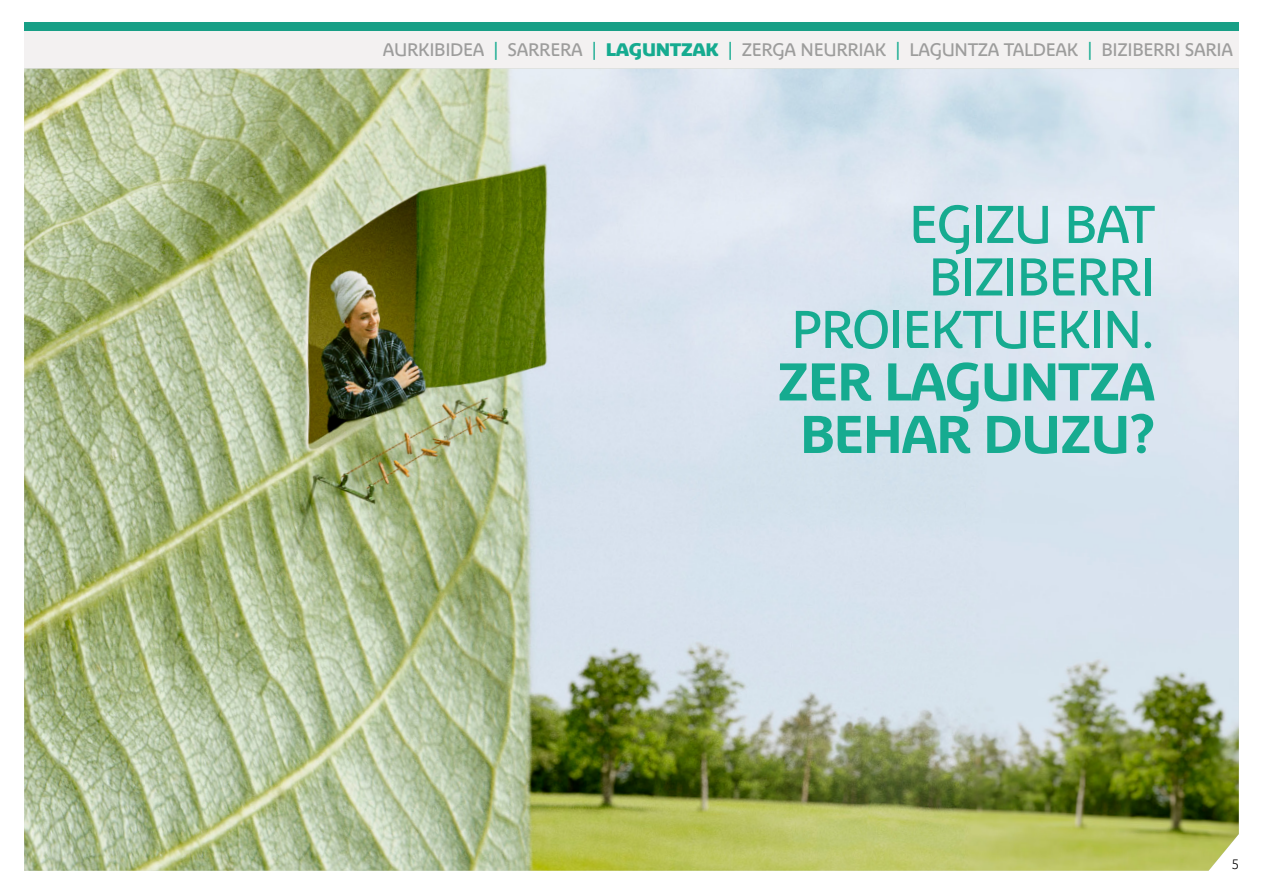
<style>
.page{position:relative;width:1263px;height:893px;background:#fff}
.page>*{position:absolute;margin:0;border:0;box-sizing:border-box;transform-origin:0 0}
.t1{font:52.5px "Parisine Plus Std";letter-spacing:-.03em;color:#16ab90}
.t2{font:700 52.5px "Parisine Plus Std";letter-spacing:-.03em;color:#16ab90}
.t3{font:18px "Parisine Plus Std";letter-spacing:-.02em;color:#9d9d9c}
.t4{font:700 13.5px "Parisine Std Clair";color:#000}
.s1{color:#16ab90}
.s2{font-family:"Parisine Plus Std Sombre";color:#16ab90}
</style>
<div class="page">
<img style="left:24px;top:69px;width:1215px;height:802px">
<div style="left:24px;top:27px;width:1215px;height:41px;background:#f3f1f1"></div>
<div style="left:24px;top:22px;width:1215px;height:9px;background:#179f86"></div>
<p class="t3" style="left:383px;top:39px;width:852px">AURKIBIDEA <span class="s1">|</span> SARRERA <span class="s1">|</span> <span class="s2">LAGUNTZAK</span> <span class="s1">|</span> ZERGA NEURRIAK <span class="s1">|</span> LAGUNTZA TALDEAK <span class="s1">|</span> BIZIBERRI SARIA</p>
<p class="t1" style="left:909px;top:194px;width:248px">EGIZU BAT</p>
<p class="t1" style="left:928px;top:247px;width:228px">BIZIBERRI</p>
<p class="t1" style="left:791px;top:299px;width:365px">PROIEKTUEKIN.</p>
<p class="t2" style="left:777px;top:351px;width:380px">ZER LAGUNTZA</p>
<p class="t2" style="left:800px;top:404px;width:357px">BEHAR DUZU?</p>
<p class="t4" style="left:1232px;top:856px;width:9px">5</p>
</div>
